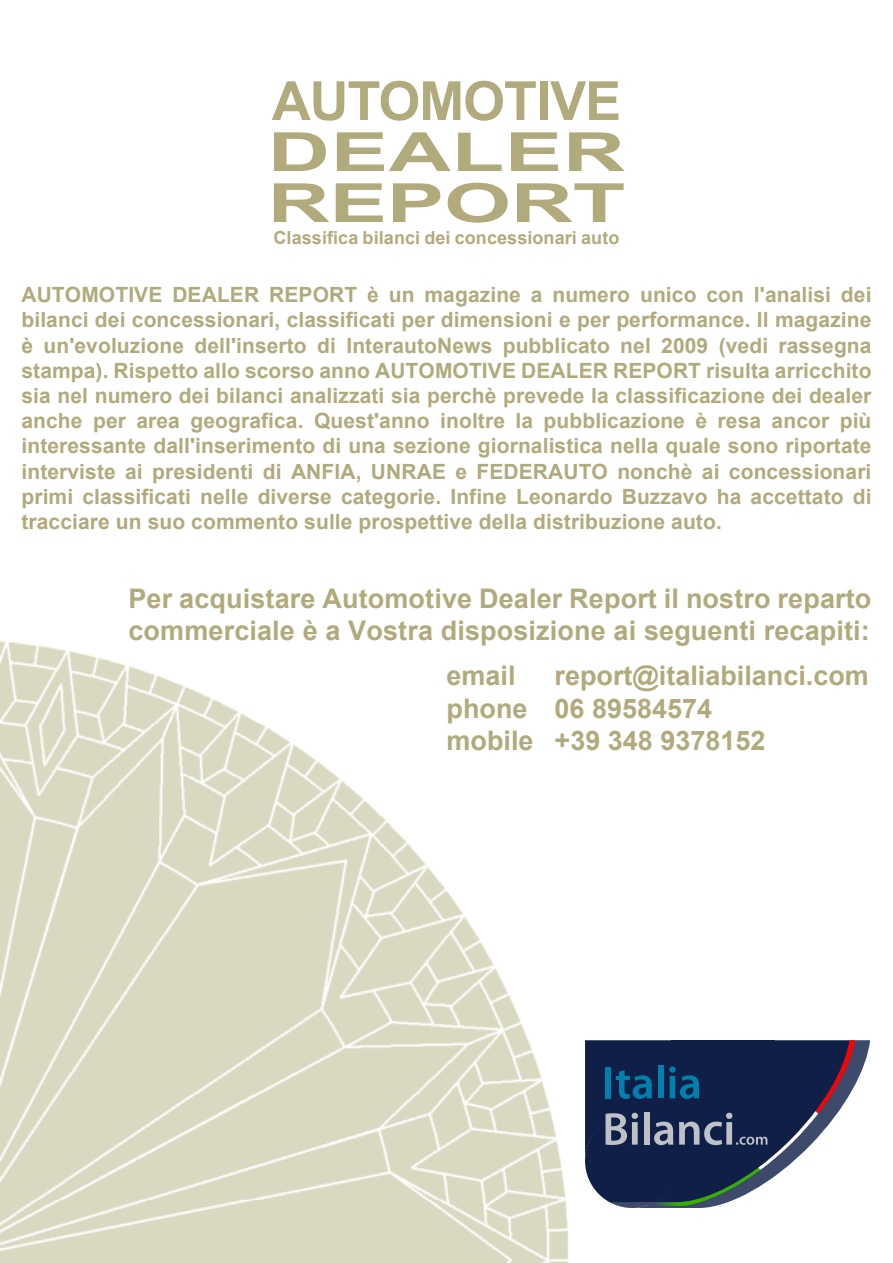
<style>
.page{position:relative;width:893px;height:1263px;background:#fff}
.page>*{position:absolute;margin:0;border:0;box-sizing:border-box;transform-origin:0 0}
.t1{font:700 54px/51px "Arial";letter-spacing:-.005em;color:#b1aa7d;text-align:justify}
.t2{font:700 27px/32.4px "Arial";letter-spacing:.005em;color:#b1aa7d}
.t3{font:700 21px/25.2px "Arial";letter-spacing:.005em;color:#b1aa7d;text-align:justify}
.t4{font:700 18px "Arial";letter-spacing:.005em;color:#b1aa7d}
</style>
<div class="page">
<img style="left:0;top:641px;width:568px;height:622px">
<div style="left:585px;top:1114px;width:93px;height:94px;background:#0f1f48;border-radius:47px"></div>
<svg style="left:605px;top:1040px;width:265px;height:168px"></svg>
<p class="t1" style="left:268px;top:77px;width:359px">AUTOMOTIVE DEALER REPORT</p>
<p class="t4" style="left:274px;top:226px;width:347px">Classifica bilanci dei concessionari auto</p>
<p class="t3" style="left:21px;top:283px;width:852px">AUTOMOTIVE DEALER REPORT è un magazine a numero unico con l'analisi dei bilanci dei concessionari, classificati per dimensioni e per performance. Il magazine è un'evoluzione dell'inserto di InterautoNews pubblicato nel 2009 (vedi rassegna stampa). Rispetto allo scorso anno AUTOMOTIVE DEALER REPORT risulta arricchito sia nel numero dei bilanci analizzati sia perchè prevede la classificazione dei dealer anche per area geografica. Quest'anno inoltre la pubblicazione è resa ancor più interessante dall'inserimento di una sezione giornalistica nella quale sono riportate interviste ai presidenti di ANFIA, UNRAE e FEDERAUTO nonchè ai concessionari primi classificati nelle diverse categorie. Infine Leonardo Buzzavo ha accettato di tracciare un suo commento sulle prospettive della distribuzione auto.</p>
<p class="t2" style="left:128px;top:583px;width:744px">Per acquistare Automotive Dealer Report il nostro reparto commerciale è a Vostra disposizione ai seguenti recapiti:</p>
<p class="t2" style="left:447px;top:660px;width:71px">email</p>
<p class="t2" style="left:447px;top:660px;width:424px;text-indent:108px">report@italiabilanci.com phone 06 89584574<br>mobile +39 348 9378152</p>
</div>
